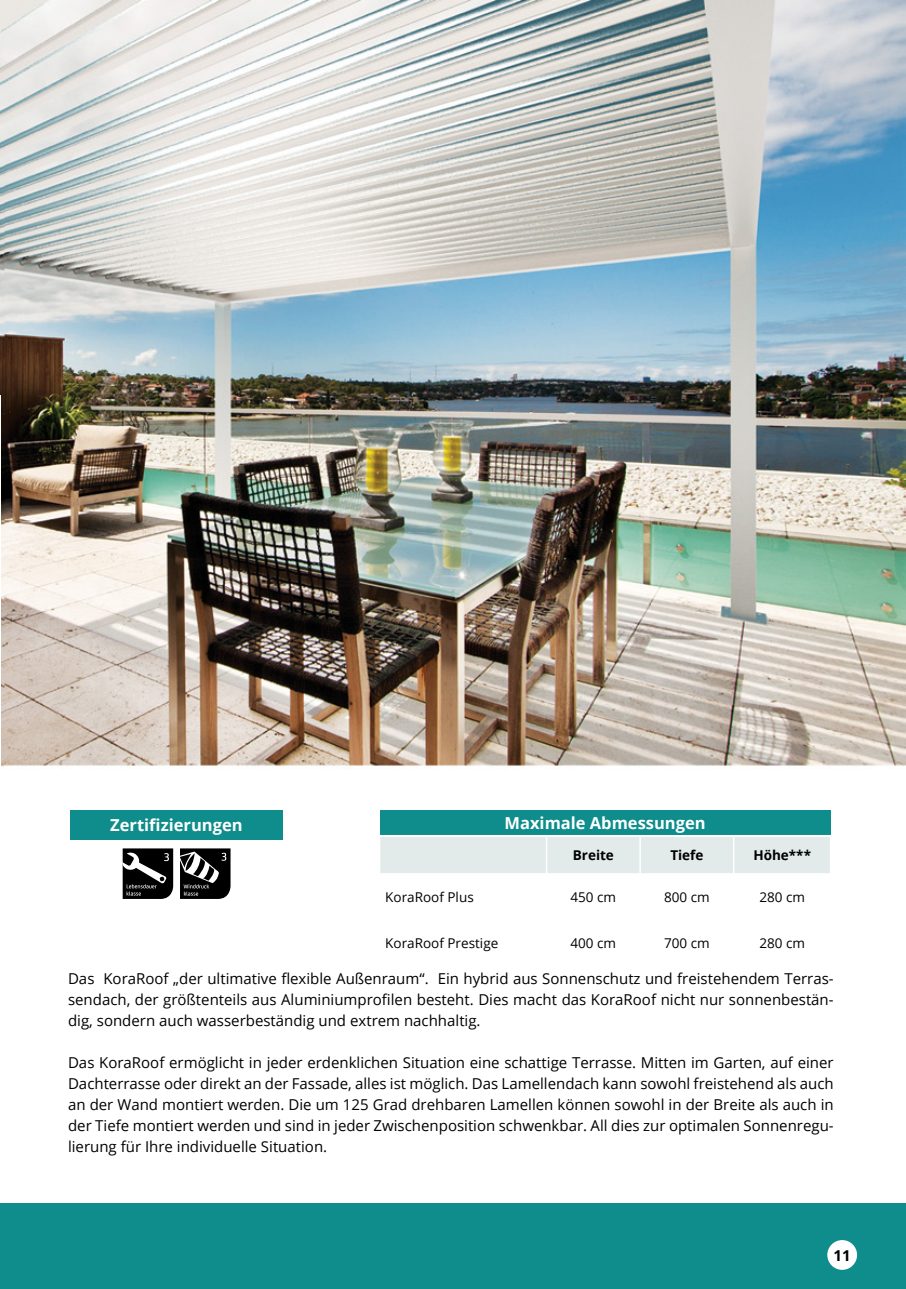
<style>
.page{position:relative;width:906px;height:1289px;background:#fff}
.page>*{position:absolute;margin:0;border:0;box-sizing:border-box;transform-origin:0 0}
.t1{font:700 16.5px "Open Sans";color:#fff}
.t2{font:15px/21px "Open Sans";color:#000;text-align:justify}
.t3{font:700 15px "Open Sans";color:#000}
.t4{font:13.5px "Open Sans";color:#000}
.t5{font:700 13.5px "Open Sans";color:#000}
</style>
<div class="page">
<img style="left:0;top:0;width:905px;height:899px">
<img style="left:0;top:395px;width:1px;height:504px">
<div style="left:0;top:1203px;width:906px;height:85px;background:#0e8d8c"></div>
<svg style="left:180px;top:848px;width:50px;height:51px;background:#343434"></svg>
<svg style="left:123px;top:848px;width:50px;height:51px;background:#2e2e2e"></svg>
<div style="left:70px;top:809px;width:213px;height:30px;background:#0e8d8c"></div>
<div style="left:380px;top:809px;width:450px;height:26px;background:#0e8d8c"></div>
<div style="left:380px;top:837px;width:450px;height:36px;background:#e2eaea"></div>
<hr style="left:733px;top:873px;width:98px;height:2px;background:#fff">
<hr style="left:546px;top:836px;width:1px;height:37px;background:#fff">
<hr style="left:639px;top:836px;width:2px;height:37px;background:#fff">
<hr style="left:733px;top:836px;width:1px;height:37px;background:#fff">
<hr style="left:378px;top:875px;width:2px;height:43px;background:#fff">
<hr style="left:546px;top:875px;width:1px;height:43px;background:#fff">
<hr style="left:639px;top:875px;width:2px;height:43px;background:#fff">
<hr style="left:733px;top:875px;width:1px;height:43px;background:#fff">
<hr style="left:830px;top:875px;width:1px;height:43px;background:#fff">
<hr style="left:378px;top:835px;width:168px;height:1px;background:#fff">
<hr style="left:379px;top:836px;width:167px;height:1px;background:#fff">
<hr style="left:378px;top:835px;width:1px;height:39px;background:#fff">
<hr style="left:379px;top:836px;width:1px;height:37px;background:#fff">
<hr style="left:546px;top:835px;width:94px;height:1px;background:#fff">
<hr style="left:546px;top:836px;width:94px;height:1px;background:#fff">
<hr style="left:640px;top:835px;width:93px;height:1px;background:#fff">
<hr style="left:640px;top:836px;width:93px;height:1px;background:#fff">
<hr style="left:733px;top:835px;width:98px;height:1px;background:#fff">
<hr style="left:733px;top:836px;width:97px;height:1px;background:#fff">
<hr style="left:830px;top:836px;width:1px;height:37px;background:#fff">
<hr style="left:831px;top:835px;width:1px;height:39px;background:#fff">
<hr style="left:379px;top:873px;width:167px;height:1px;background:#fff">
<hr style="left:378px;top:874px;width:168px;height:1px;background:#fff">
<hr style="left:546px;top:873px;width:94px;height:1px;background:#fff">
<hr style="left:546px;top:874px;width:94px;height:1px;background:#fff">
<hr style="left:640px;top:873px;width:93px;height:1px;background:#fff">
<hr style="left:640px;top:874px;width:93px;height:1px;background:#fff">
<div style="left:827px;top:1239px;width:30px;height:30px;background:#fff;border-radius:50%"></div>
<p class="t1" style="left:110px;top:813px;width:134px">Zertifizierungen</p>
<p class="t1" style="left:504px;top:811px;width:203px">Maximale Abmessungen</p>
<p class="t5" style="left:573px;top:845px;width:43px">Breite</p>
<p class="t5" style="left:670px;top:845px;width:35px">Tiefe</p>
<p class="t5" style="left:753px;top:845px;width:59px">Höhe***</p>
<p class="t4" style="left:385px;top:888px;width:90px">KoraRoof Plus</p>
<p class="t4" style="left:570px;top:888px;width:47px">450 cm</p>
<p class="t4" style="left:664px;top:888px;width:47px">800 cm</p>
<p class="t4" style="left:759px;top:888px;width:47px">280 cm</p>
<p class="t4" style="left:385px;top:933px;width:114px">KoraRoof Prestige</p>
<p class="t4" style="left:570px;top:933px;width:47px">400 cm</p>
<p class="t4" style="left:664px;top:933px;width:47px">700 cm</p>
<p class="t4" style="left:759px;top:933px;width:47px">280 cm</p>
<p class="t2" style="left:68px;top:967px;width:767px">Das KoraRoof „der ultimative flexible Außenraum“. Ein hybrid aus Sonnenschutz und freistehendem Terras&shy;sendach, der größtenteils aus Aluminiumprofilen besteht. Dies macht das KoraRoof nicht nur sonnenbestän&shy;dig, sondern auch wasserbeständig und extrem nachhaltig.</p>
<p class="t2" style="left:68px;top:1051px;width:767px">Das KoraRoof ermöglicht in jeder erdenklichen Situation eine schattige Terrasse. Mitten im Garten, auf einer Dachterrasse oder direkt an der Fassade, alles ist möglich. Das Lamellendach kann sowohl freistehend als auch an der Wand montiert werden. Die um 125 Grad drehbaren Lamellen können sowohl in der Breite als auch in der Tiefe montiert werden und sind in jeder Zwischenposition schwenkbar. All dies zur optimalen Sonnenregu&shy;lierung für Ihre individuelle Situation.</p>
<p class="t3" style="left:833px;top:1244px;width:19px">11</p>
</div>
